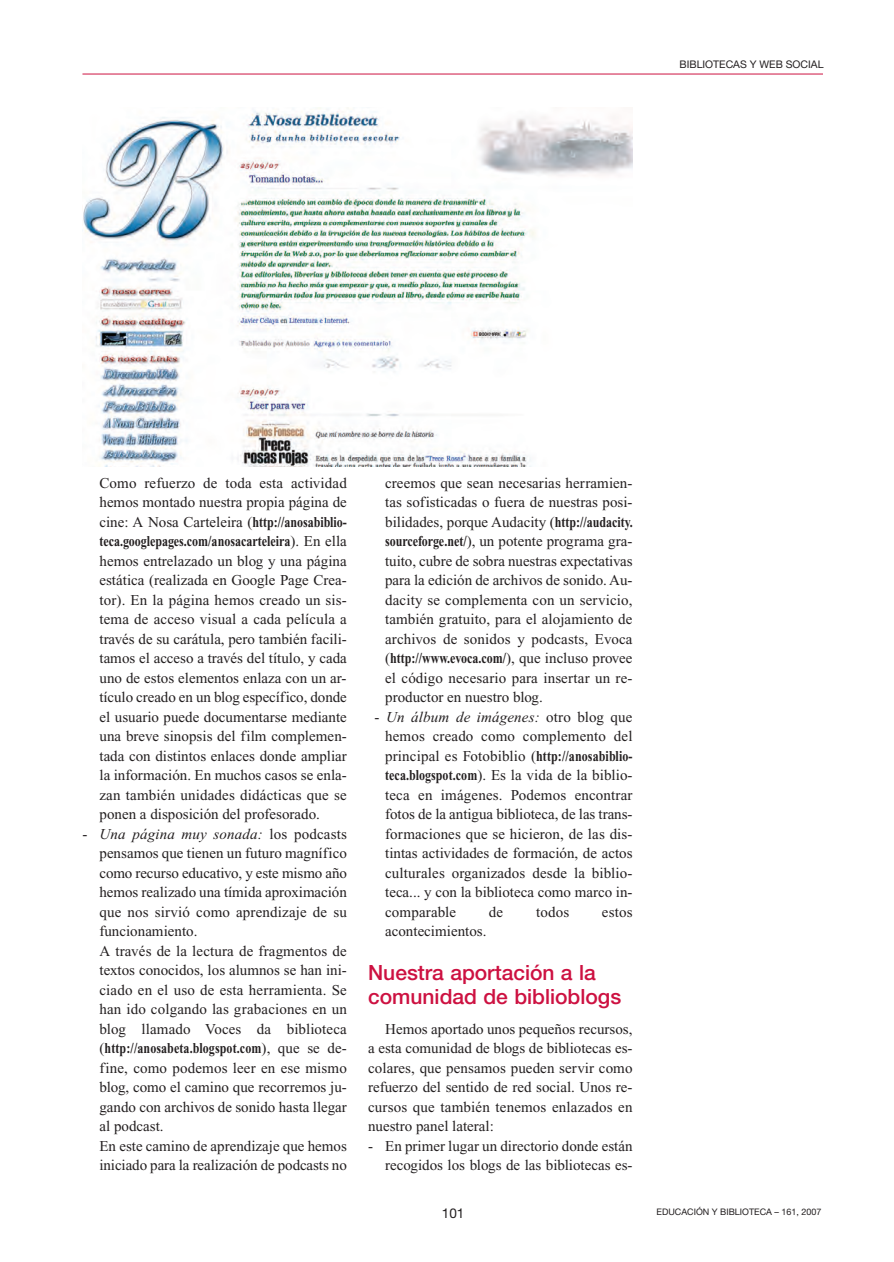
<style>
.page{position:relative;width:894px;height:1262px;background:#fff}
.page>*{position:absolute;margin:0;border:0;box-sizing:border-box;transform-origin:0 0}
.t1{font:500 21px/24px "Helvetica Neue";color:#cd1141}
.t2{font:15px/19.5px "Times New Roman";color:#231f20;text-align:justify}
.t3{font:13.5px "Helvetica Neue";color:#231f20}
.t4{font:10.5px "Helvetica Neue";color:#231f20}
.t5{font:9px "Helvetica Neue";color:#231f20}
.s1{font-weight:700}
.s2{font-style:italic}
</style>
<div class="page">
<svg style="left:82px;top:73px;width:741px;height:394px"></svg>
<p class="t4" style="left:679px;top:61px;width:145px">BIBLIOTECAS Y WEB SOCIAL</p>
<p class="t2" style="left:99px;top:474px;width:249px">Como refuerzo de toda esta actividad hemos montado nuestra propia página de cine: A Nosa Carteleira (<span class="s1">http://anosabiblio&shy;teca.googlepages.com/anosacarteleira</span>). En ella hemos entrelazado un blog y una página estática (realizada en Google Page Crea&shy;tor). En la página hemos creado un sis&shy;tema de acceso visual a cada película a través de su carátula, pero también facili&shy;tamos el acceso a través del título, y cada uno de estos elementos enlaza con un ar&shy;tículo creado en un blog específico, donde el usuario puede documentarse mediante una breve sinopsis del film complemen&shy;tada con distintos enlaces donde ampliar la información. En muchos casos se enla&shy;zan también unidades didácticas que se ponen a disposición del profesorado.</p>
<p class="t2" style="left:99px;top:825px;width:249px;text-align:left;text-indent:-17px">- <span class="s2">Una página muy sonada:</span> los podcasts pensamos que tienen un futuro magnífico como recurso educativo, y este mismo año hemos realizado una tímida aproximación que nos sirvió como aprendizaje de su funcionamiento.<br>A través de la lectura de fragmentos de textos conocidos, los alumnos se han ini&shy;ciado en el uso de esta herramienta. Se han ido colgando las grabaciones en un blog llamado Voces da biblioteca (<span class="s1">http://anosabeta.blogspot.com</span>), que se de&shy;fine, como podemos leer en ese mismo blog, como el camino que recorremos ju&shy;gando con archivos de sonido hasta llegar al podcast.<br>En este camino de aprendizaje que hemos iniciado para la realización de podcasts no</p>
<p class="t2" style="left:385px;top:474px;width:249px">creemos que sean necesarias herramien&shy;tas sofisticadas o fuera de nuestras posi&shy;bilidades, porque Audacity (<span class="s1">http://audacity. sourceforge.net/</span>), un potente programa gra&shy;tuito, cubre de sobra nuestras expectativas para la edición de archivos de sonido. Au&shy;dacity se complementa con un servicio, también gratuito, para el alojamiento de archivos de sonidos y podcasts, Evoca (<span class="s1">http://www.evoca.com/</span>), que incluso provee el código necesario para insertar un re&shy;productor en nuestro blog.</p>
<p class="t2" style="left:385px;top:708px;width:249px;text-indent:-11px">- <span class="s2">Un álbum de imágenes:</span> otro blog que hemos creado como complemento del principal es Fotobiblio (<span class="s1">http://anosabiblio&shy;teca.blogspot.com</span>). Es la vida de la biblio&shy;teca en imágenes. Podemos encontrar fotos de la antigua biblioteca, de las trans&shy;formaciones que se hicieron, de las dis&shy;tintas actividades de formación, de actos culturales organizados desde la biblio&shy;teca... y con la biblioteca como marco in&shy;comparable</p>
<p class="t2" style="left:489px;top:903px;width:16px">de</p>
<p class="t2" style="left:536px;top:903px;width:35px">todos</p>
<p class="t2" style="left:601px;top:903px;width:32px">estos</p>
<p class="t2" style="left:385px;top:922px;width:103px">acontecimientos.</p>
<p class="t1" style="left:368px;top:962px;width:254px">Nuestra aportación a la comunidad de biblioblogs</p>
<p class="t2" style="left:368px;top:1020px;width:266px;text-indent:17px">Hemos aportado unos pequeños recursos, a esta comunidad de blogs de bibliotecas es&shy;colares, que pensamos pueden servir como refuerzo del sentido de red social. Unos re&shy;cursos que también tenemos enlazados en nuestro panel lateral:</p>
<p class="t2" style="left:368px;top:1137px;width:266px;text-align:right">- En primer lugar un directorio donde están recogidos los blogs de las bibliotecas es-</p>
<p class="t3" style="left:441px;top:1208px;width:24px">101</p>
<p class="t5" style="left:656px;top:1208px;width:166px">EDUCACIÓN Y BIBLIOTECA – 161, 2007</p>
</div>
